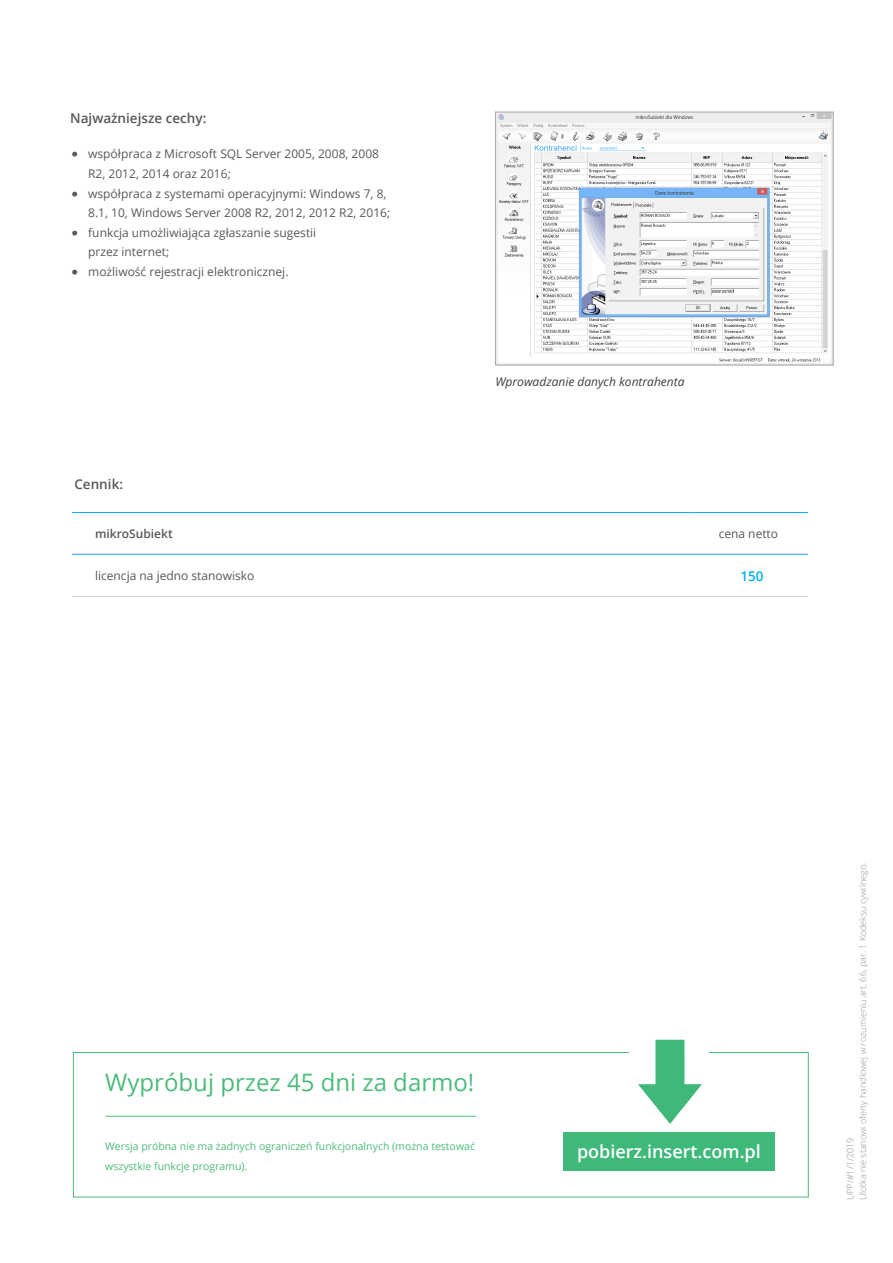
<style>
.page{position:relative;width:893px;height:1263px;background:#fff}
.page>*{position:absolute;margin:0;border:0;box-sizing:border-box;transform-origin:0 0}
.t1{font:24px "Open Sans";color:#4cbb7c}
.Bold{font:600 18px "Open Sans";color:#fff}
.Bold-2{font:600 13.5px "Open Sans";color:#57585a}
.t2{font:600 13.5px "Open Sans";color:#00aeef}
.t3{font:12px/19.5px "Open Sans";color:#57585a}
.funkcje-punktory{font:italic 12px "Open Sans";color:#3e3e3f}
.t4{font:600 12px "Open Sans";color:#57585a}
.t5{font:10.5px/19.5px "Open Sans";color:#4cbb7c}
.opis_programu{font:300 9px "Open Sans";color:#939598}
.s1{font-family:"LFT Etica"}
</style>
<div class="page">
<img style="left:497px;top:114px;width:334px;height:249px">
<div style="left:495px;top:112px;width:338px;height:253px;border:1px solid #a8a9ad"></div>
<svg style="left:72px;top:553px;width:736px;height:1px"></svg>
<hr style="left:72px;top:596px;width:617px;height:1px;background:#d1d2d4">
<hr style="left:689px;top:596px;width:119px;height:1px;background:#d1d2d4">
<hr style="left:72px;top:512px;width:617px;height:1px;background:#00aeef">
<hr style="left:689px;top:512px;width:119px;height:1px;background:#00aeef">
<hr style="left:72px;top:554px;width:617px;height:1px;background:#00aeef">
<hr style="left:689px;top:554px;width:119px;height:1px;background:#00aeef">
<div style="left:73px;top:1052px;width:736px;height:145px;border:1px solid #4cbb7c"></div>
<div style="left:563px;top:1132px;width:212px;height:39px;background:#3fb97a"></div>
<hr style="left:106px;top:1116px;width:370px;height:1px;background:#4cbb7c">
<div style="left:629px;top:1044px;width:80px;height:15px;background:#fff"></div>
<svg style="left:638px;top:1040px;width:64px;height:84px"></svg>
<p class="Bold-2" style="left:70px;top:109px;width:138px">Najważniejsze cechy:</p>
<p class="t3" style="left:88px;top:144px;width:292px;text-indent:-17px"><span class="s1">○</span> współpraca z Microsoft SQL Server 2005, 2008, 2008<br>R2, 2012, 2014 oraz 2016;</p>
<p class="t3" style="left:88px;top:183px;width:304px;text-indent:-17px"><span class="s1">○</span> współpraca z systemami operacyjnymi: Windows 7, 8,<br>8.1, 10, Windows Server 2008 R2, 2012, 2012 R2, 2016;</p>
<p class="t3" style="left:88px;top:222px;width:230px;text-indent:-17px"><span class="s1">○</span> funkcja umożliwiająca zgłaszanie sugestii przez internet;</p>
<p class="t3" style="left:71px;top:261px;width:219px"><span class="s1">○</span> możliwość rejestracji elektronicznej.</p>
<p class="Bold-2" style="left:74px;top:475px;width:50px">Cennik:</p>
<p class="funkcje-punktory" style="left:495px;top:373px;width:191px">Wprowadzanie danych kontrahenta</p>
<p class="t4" style="left:95px;top:525px;width:79px">mikroSubiekt</p>
<p class="t3" style="left:719px;top:524px;width:61px">cena netto</p>
<p class="t3" style="left:95px;top:565px;width:161px">licencja na jedno stanowisko</p>
<p class="t2" style="left:740px;top:566px;width:25px">150</p>
<p class="t1" style="left:105px;top:1066px;width:371px">Wypróbuj przez 45 dni za darmo!</p>
<p class="t5" style="left:105px;top:1136px;width:371px">Wersja próbna nie ma żadnych ograniczeń funkcjonalnych (można testować wszystkie funkcje programu).</p>
<p class="Bold" style="left:577px;top:1139px;width:185px">pobierz.insert.com.pl</p>
<p class="opis_programu" style="left:857px;top:1200px;width:339px;rotate:-90deg">Ulotka nie stanowi oferty handlowej w rozumieniu art. 66, par. 1 Kodeksu cywilnego.</p>
<p class="opis_programu" style="left:844px;top:1200px;width:64px;rotate:-90deg">UPP/#1/1/2019</p>
</div>
